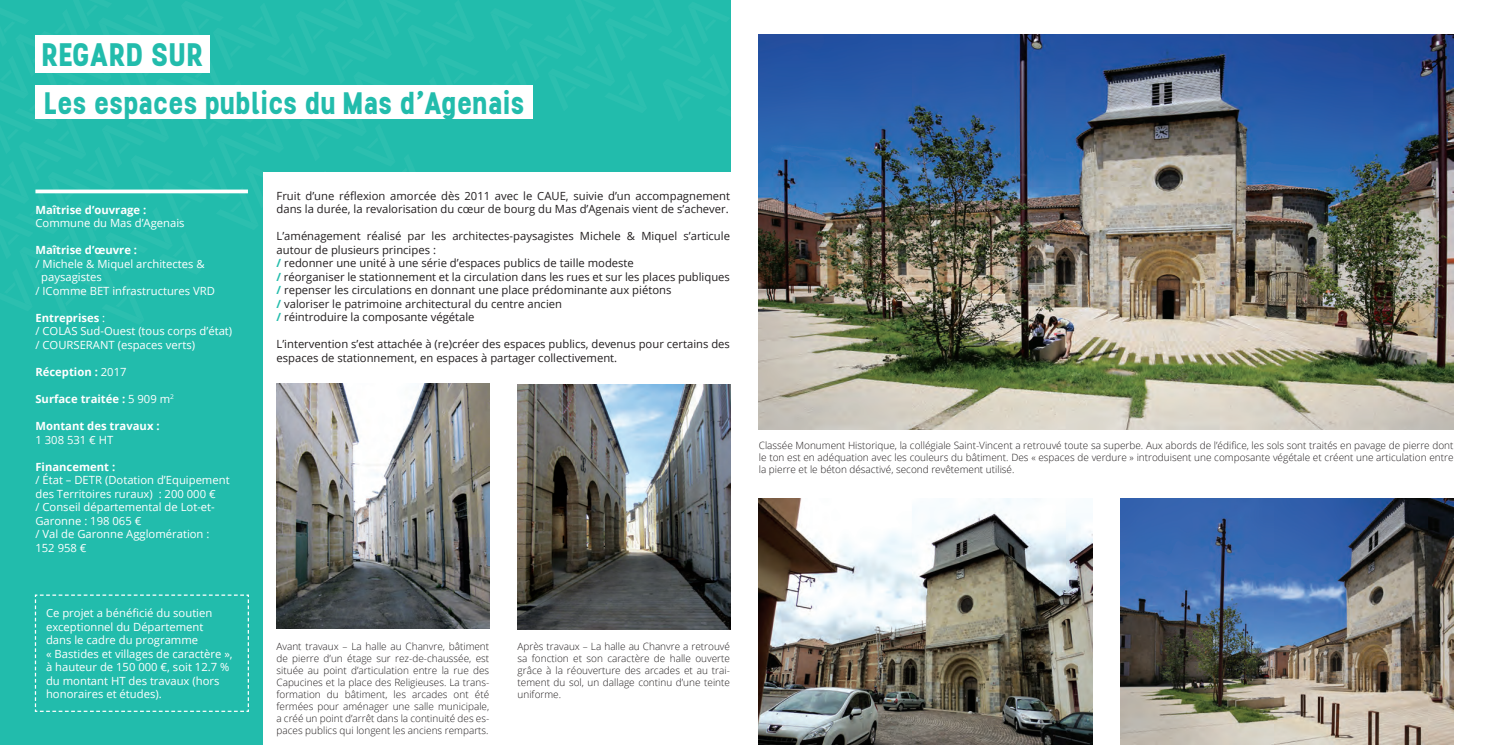
<style>
.page{position:relative;width:1489px;height:745px;background:#fff}
.page>*{position:absolute;margin:0;border:0;box-sizing:border-box;transform-origin:0 0}
.t1{font:700 32.5px "Stellar";color:#22bcac}
.t2{font:700 31px "Stellar";color:#22bcac}
.t3{font:11.25px/13.5px "Open Sans";color:#231f20}
.t4{font:11.25px/13.5px "Open Sans";color:#fff}
.t5{font:700 11.25px "Open Sans";color:#fff}
.t6{font:300 10px/12px "Open Sans";color:#231f20;text-align:justify}
.s1{font-weight:400}
.s2{font-weight:700;color:#22bcac}
</style>
<div class="page">
<img style="left:758px;top:35px;width:695px;height:394px">
<div style="left:0;top:137px;width:262px;height:607px;background:#22bcac"></div>
<div style="left:0;top:0;width:730px;height:172px;background:#22bcac"></div>
<div style="left:35px;top:35px;width:175px;height:38px;background:#fff"></div>
<div style="left:35px;top:85px;width:498px;height:34px;background:#fff"></div>
<svg style="left:35px;top:189px;width:213px;height:4px"></svg>
<img style="left:1120px;top:498px;width:333px;height:245px">
<img style="left:758px;top:498px;width:334px;height:245px">
<img style="left:517px;top:384px;width:213px;height:245px">
<img style="left:276px;top:383px;width:213px;height:245px">
<svg style="left:34px;top:594px;width:215px;height:118px"></svg>
<p class="t1" style="left:42px;top:34px;width:163px">REGARD SUR</p>
<p class="t2" style="left:45px;top:83px;width:482px">Les espaces publics du Mas d’Agenais</p>
<p class="t5" style="left:35px;top:201px;width:112px">Maîtrise d’ouvrage :</p>
<p class="t4" style="left:35px;top:216px;width:151px">Commune du Mas d’Agenais</p>
<p class="t5" style="left:35px;top:242px;width:103px">Maîtrise d’œuvre :</p>
<p class="t4" style="left:41px;top:256px;width:165px;text-indent:-6px">/ Michele &amp; Miquel architectes &amp; paysagistes</p>
<p class="t4" style="left:35px;top:283px;width:181px">/ IComme BET infrastructures VRD</p>
<p class="t5" style="left:35px;top:309px;width:71px">Entreprises <span class="s1">:</span></p>
<p class="t4" style="left:35px;top:324px;width:198px">/ COLAS Sud-Ouest (tous corps d’état)</p>
<p class="t4" style="left:35px;top:337px;width:161px">/ COURSERANT (espaces verts)</p>
<p class="t5" style="left:35px;top:363px;width:93px">Réception : <span class="s1">2017</span></p>
<p class="t5" style="left:35px;top:390px;width:140px">Surface traitée : <span class="s1">5 909 m</span><sup>2</sup></p>
<p class="t5" style="left:35px;top:417px;width:126px">Montant des travaux :</p>
<p class="t4" style="left:35px;top:432px;width:79px">1 308 531 € HT</p>
<p class="t5" style="left:35px;top:458px;width:81px">Financement :</p>
<p class="t4" style="left:35px;top:472px;width:196px">/ État – DETR (Dotation d’Equipement des Territoires ruraux) : 200 000 €</p>
<p class="t4" style="left:35px;top:499px;width:181px">/ Conseil départemental de Lot-et-<br>Garonne : 198 065 €</p>
<p class="t4" style="left:35px;top:526px;width:175px">/ Val de Garonne Agglomération :<br>152 958 €</p>
<p class="t4" style="left:46px;top:605px;width:188px">Ce projet a bénéficié du soutien exceptionnel du Département<br>dans le cadre du programme<br>« Bastides et villages de caractère », à hauteur de 150 000 €, soit 12.7 % du montant HT des travaux (hors honoraires et études).</p>
<p class="t3" style="left:276px;top:188px;width:455px">Fruit d’une réflexion amorcée dès 2011 avec le CAUE, suivie d’un accompagnement dans la durée, la revalorisation du cœur de bourg du Mas d’Agenais vient de s’achever.</p>
<p class="t3" style="left:276px;top:229px;width:455px">L’aménagement réalisé par les architectes-paysagistes Michele &amp; Miquel s’articule autour de plusieurs principes :</p>
<p class="t3" style="left:276px;top:256px;width:359px"><span class="s2">/</span> redonner une unité à une série d’espaces publics de taille modeste</p>
<p class="t3" style="left:276px;top:269px;width:455px"><span class="s2">/</span> réorganiser le stationnement et la circulation dans les rues et sur les places publiques</p>
<p class="t3" style="left:276px;top:283px;width:396px"><span class="s2">/</span> repenser les circulations en donnant une place prédominante aux piétons</p>
<p class="t3" style="left:276px;top:296px;width:287px"><span class="s2">/</span> valoriser le patrimoine architectural du centre ancien</p>
<p class="t3" style="left:276px;top:310px;width:199px"><span class="s2">/</span> réintroduire la composante végétale</p>
<p class="t3" style="left:276px;top:337px;width:455px">L’intervention s’est attachée à (re)créer des espaces publics, devenus pour certains des espaces de stationnement, en espaces à partager collectivement.</p>
<p class="t6" style="left:276px;top:640px;width:214px">Avant travaux – La halle au Chanvre, bâtiment de pierre d’un étage sur rez-de-chaussée, est située au point d’articulation entre la rue des Capucines et la place des Religieuses. La trans&shy;formation du bâtiment, les arcades ont été fermées pour aménager une salle municipale, a créé un point d’arrêt dans la continuité des es&shy;paces publics qui longent les anciens remparts.</p>
<p class="t6" style="left:517px;top:640px;width:214px">Après travaux – La halle au Chanvre a retrouvé sa fonction et son caractère de halle ouverte grâce à la réouverture des arcades et au trai&shy;tement du sol, un dallage continu d’une teinte uniforme.</p>
<p class="t6" style="left:758px;top:439px;width:696px">Classée Monument Historique, la collégiale Saint-Vincent a retrouvé toute sa superbe. Aux abords de l’édifice, les sols sont traités en pavage de pierre dont le ton est en adéquation avec les couleurs du bâtiment. Des « espaces de verdure » introduisent une composante végétale et créent une articulation entre la pierre et le béton désactivé, second revêtement utilisé.</p>
</div>
